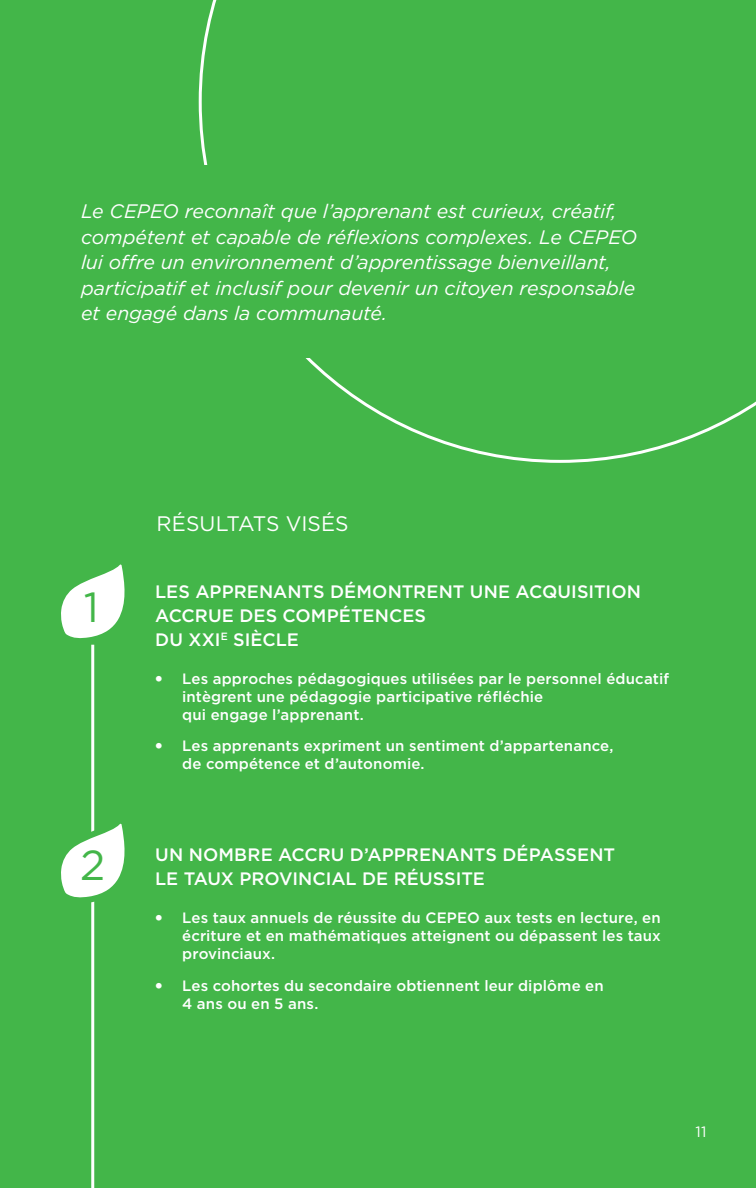
<style>
.page{position:relative;width:756px;height:1188px;background:#43b649}
.page>*{position:absolute;margin:0;border:0;box-sizing:border-box;transform-origin:0 0}
.t1{font:42px "Gotham HTF";color:#43b649}
.t2{font:21px "Gotham HTF";color:#fff}
.t3{font:italic 19.5px/25.5px "Gotham HTF";letter-spacing:-.005em;color:#fff}
.t4{font:500 18px/24px "Gotham HTF";color:#fff}
.t5{font:500 15px/18px "Gotham HTF";letter-spacing:.01em;color:#fff}
.t6{font:15px "Gotham HTF";color:#fff}
.s1{font-weight:900}
</style>
<div class="page">
<svg style="left:199px;top:0;width:557px;height:463px"></svg>
<div style="left:147px;top:165px;width:295px;height:192px;background:#43b649"></div>
<hr style="left:91px;top:645px;width:3px;height:543px;background:#fff">
<svg style="left:61px;top:564px;width:64px;height:86px"></svg>
<svg style="left:61px;top:813px;width:64px;height:97px"></svg>
<p class="t3" style="left:81px;top:200px;width:558px">Le CEPEO reconnaît que l’apprenant est curieux, créatif, compétent et capable de réflexions complexes. Le CEPEO lui offre un environnement d’apprentissage bienveillant, participatif et inclusif pour devenir un citoyen responsable et engagé dans la communauté.</p>
<h1 class="t1" style="left:84px;top:584px;width:17px">1</h1>
<h1 class="t1" style="left:80px;top:842px;width:27px">2</h1>
<h2 class="t2" style="left:157px;top:512px;width:194px">RÉSULTATS VISÉS</h2>
<p class="t4" style="left:155px;top:579px;width:487px">LES APPRENANTS DÉMONTRENT UNE ACQUISITION<br>ACCRUE DES COMPÉTENCES<br>DU XXI<sup>E</sup> SIÈCLE</p>
<p class="t5" style="left:182px;top:669px;width:488px;text-indent:-27px"><span class="s1">•</span> Les approches pédagogiques utilisées par le personnel éducatif intègrent une pédagogie participative réfléchie<br>qui engage l’apprenant.</p>
<p class="t5" style="left:182px;top:737px;width:433px;text-indent:-27px"><span class="s1">•</span> Les apprenants expriment un sentiment d’appartenance, de compétence et d’autonomie.</p>
<p class="t4" style="left:155px;top:842px;width:461px">UN NOMBRE ACCRU D’APPRENANTS DÉPASSENT<br>LE TAUX PROVINCIAL DE RÉUSSITE</p>
<p class="t5" style="left:182px;top:908px;width:480px;text-align:justify;text-indent:-27px"><span class="s1">•</span> Les taux annuels de réussite du CEPEO aux tests en lecture, en écriture et en mathématiques atteignent ou dépassent les taux provinciaux.</p>
<p class="t5" style="left:182px;top:976px;width:423px;text-indent:-27px"><span class="s1">•</span> Les cohortes du secondaire obtiennent leur diplôme en<br>4 ans ou en 5 ans.</p>
<p class="t6" style="left:696px;top:1123px;width:12px">11</p>
</div>
